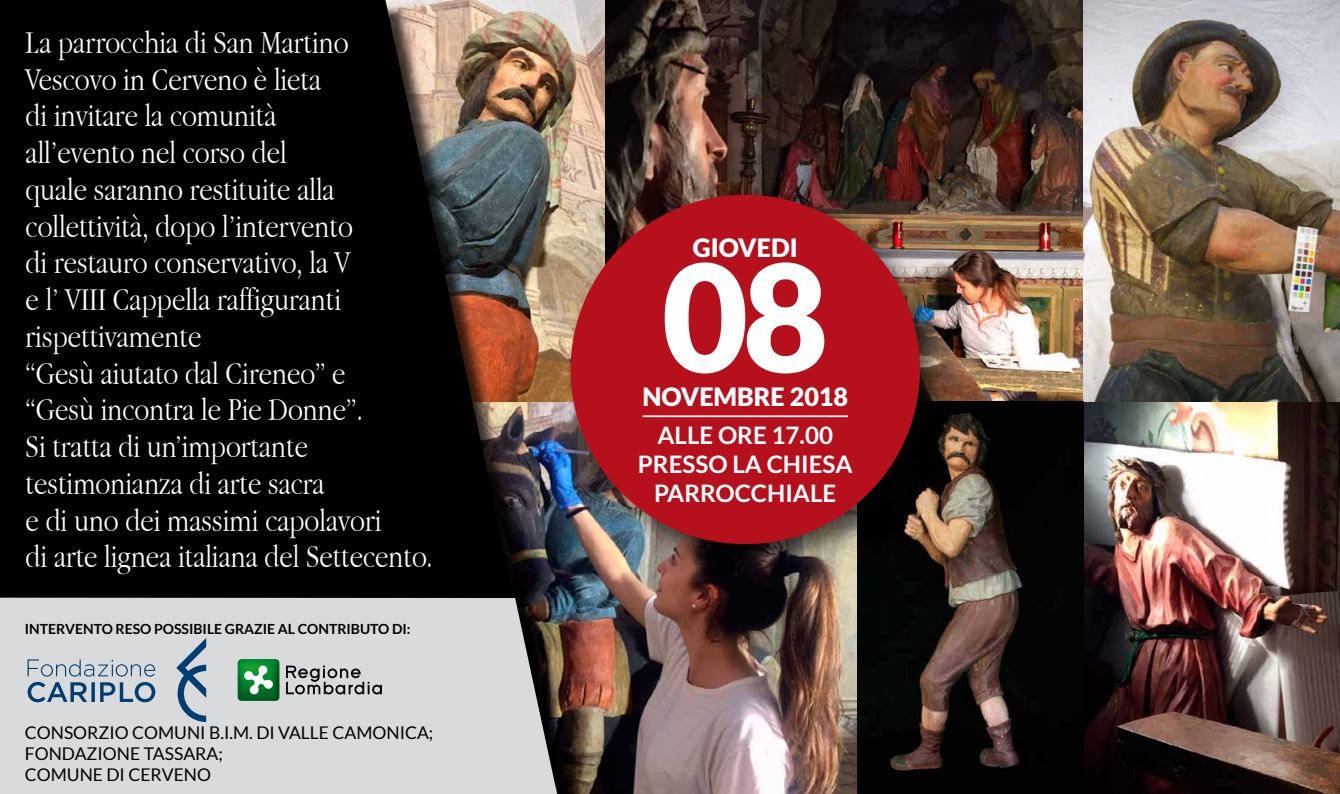
<style>
.page{position:relative;width:1340px;height:794px;background:#fff}
.page>*{position:absolute;margin:0;border:0;box-sizing:border-box;transform-origin:0 0}
.t1{font:900 149.1px "Lato";color:#fff}
.t2{font:300 33.25px/36.8px "Apple Garamond";color:#fff}
.t3{font:900 25.2px "Lato";color:#fff}
.t4{font:700 24.15px/29.1px "Lato";color:#fff;text-align:center}
.t5{font:17.5px/21px "Lato";color:#000}
.t6{font:700 14px "Lato";color:#000}
</style>
<div class="page">
<img style="left:578px;top:402px;width:505px;height:392px">
<img style="left:604px;top:0;width:479px;height:402px">
<img style="left:557px;top:0;width:47px;height:185px">
<img style="left:1083px;top:0;width:256px;height:794px">
<div style="left:3px;top:3px;width:575px;height:791px;background:#000;opacity:.75"></div>
<svg style="left:0;top:0;width:557px;height:597px;background:#171311"></svg>
<div style="left:561px;top:185px;width:392px;height:393px;background:#000;opacity:.65"></div>
<div style="left:570px;top:195px;width:350px;height:349px;background:#b6101d;border-radius:50%"></div>
<hr style="left:642px;top:415px;width:206px;height:2px;background:#fff">
<div style="left:0;top:597px;width:557px;height:197px;background:#d9dadb"></div>
<svg style="left:28px;top:638px;width:178px;height:84px;background:#b8c2ca"></svg>
<svg style="left:238px;top:659px;width:41px;height:42px"></svg>
<svg style="left:286px;top:665px;width:96px;height:29px;background:#9e9fa0"></svg>
<p class="t2" style="left:26px;top:23px;width:409px">La parrocchia di San Martino<br>Vescovo in Cerveno è lieta<br>di invitare la comunità<br>all’evento nel corso del<br>quale saranno restituite alla collettività, dopo l’intervento<br>di restauro conservativo, la V<br>e l’ VIII Cappella raffiguranti rispettivamente<br>“Gesù aiutato dal Cireneo” e<br>“Gesù incontra le Pie Donne”.<br>Si tratta di un’importante testimonianza di arte sacra<br>e di uno dei massimi capolavori<br>di arte lignea italiana del Settecento.</p>
<p class="t6" style="left:25px;top:621px;width:387px">INTERVENTO RESO POSSIBILE GRAZIE AL CONTRIBUTO DI:</p>
<p class="t5" style="left:25px;top:722px;width:410px">CONSORZIO COMUNI B.I.M. DI VALLE CAMONICA;<br>FONDAZIONE TASSARA;<br>COMUNE DI CERVENO</p>
<p class="t3" style="left:692px;top:233px;width:106px">GIOVEDI</p>
<h1 class="t1" style="left:661px;top:230px;width:168px">08</h1>
<p class="t3" style="left:642px;top:382px;width:207px">NOVEMBRE 2018</p>
<p class="t4" style="left:637px;top:421px;width:216px">ALLE ORE 17.00<br>PRESSO LA CHIESA<br>PARROCCHIALE</p>
</div>
